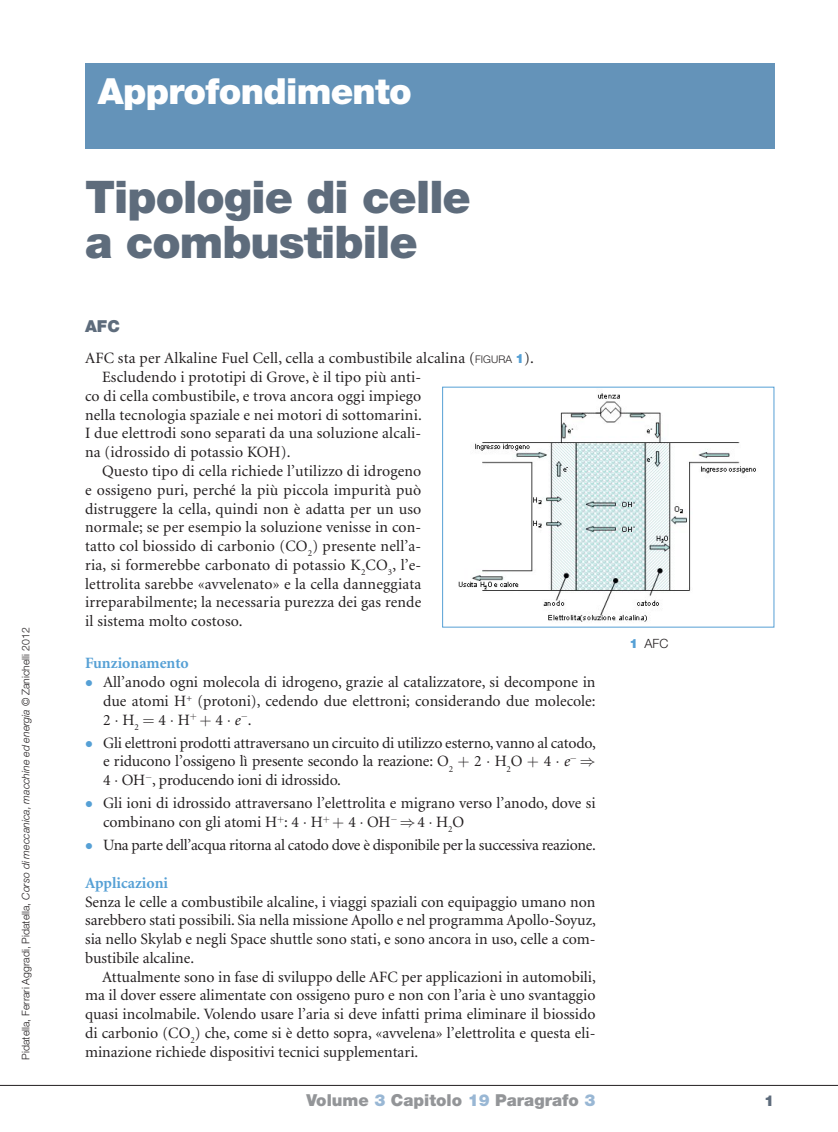
<style>
.page{position:relative;width:838px;height:1132px;background:#fff}
.page>*{position:absolute;margin:0;border:0;box-sizing:border-box;transform-origin:0 0}
.tit_capitolo{font:900 45px/45px "Helvetica Neue";letter-spacing:-.02em;color:#5e6c7c}
.tit_capitolo-2{font:900 36px "Helvetica Neue";letter-spacing:-.02em;color:#fff}
.t1{font:900 16.5px "Helvetica Neue";color:#939598}
.B_TIT_sottosottopar{font:900 16.5px "Helvetica Neue";color:#5e6c7c}
._01_testo_corpo_-cap{font:15.75px/18.8px "Minion";letter-spacing:.01em;color:#231f20;text-align:justify}
._01_testo_corpo_pall{font:15.75px/18.8px "Minion";letter-spacing:-.01em;color:#231f20}
._01_testo_corpo{font:15.75px/18.8px "Minion";letter-spacing:.005em;color:#231f20;text-align:justify}
.B_titoletto_testo{font:700 15.75px "Minion";color:#56a0d5}
.t2{font:900 15px "Helvetica Neue";color:#5e6c7c}
.t3{font:300 12.75px "Helvetica Neue";color:#231f20}
.t4{font:300 10.5px "Helvetica Neue";color:#231f20}
.s1{font-style:italic}
.s2{font-family:"Helvetica Neue";font-weight:300;font-size:10.5px}
.s3{font-family:"Helvetica Neue";font-weight:900;font-size:12.75px;color:#56a0d5}
.s4{font-family:"Euclid";color:#56a0d5}
.s5{font-weight:900;color:#56a0d5}
.s6{color:#99b7d4}
</style>
<div class="page">
<hr style="left:0;top:1084px;width:838px;height:1px;background:#231f20">
<img style="left:458px;top:393px;width:298px;height:229px">
<div style="left:442px;top:387px;width:332px;height:240px;border:1px solid #56a0d5"></div>
<div style="left:85px;top:64px;width:689px;height:85px;background:#6493b9"></div>
<p class="t4" style="left:19px;top:1059px;width:433px;rotate:-90deg">Pidatella, Ferrari Aggradi, Pidatella, <span class="s1">Corso di meccanica, macchine ed energia</span> © Zanichelli 2012</p>
<p class="tit_capitolo-2" style="left:98px;top:70px;width:315px">Approfondimento</p>
<p class="tit_capitolo" style="left:85px;top:174px;width:387px">Tipologie di celle a combustibile</p>
<p class="B_TIT_sottosottopar" style="left:85px;top:316px;width:36px">AFC</p>
<p class="_01_testo_corpo" style="left:85px;top:349px;width:450px">AFC sta per Alkaline Fuel Cell, cella a combustibile alcalina (<span class="s2">FIGURA</span> <span class="s3">1</span>).</p>
<p class="_01_testo_corpo_-cap" style="left:85px;top:368px;width:338px;text-indent:17px">Escludendo i prototipi di Grove, è il tipo più anti&shy;co di cella combustibile, e trova ancora oggi impiego nella tecnologia spaziale e nei motori di sottomarini.<br>I due elettrodi sono separati da una soluzione alcali&shy;na (idrossido di potassio KOH).</p>
<p class="_01_testo_corpo_-cap" style="left:85px;top:462px;width:338px;text-indent:17px">Questo tipo di cella richiede l’utilizzo di idrogeno e ossigeno puri, perché la più piccola impurità può distruggere la cella, quindi non è adatta per un uso normale; se per esempio la soluzione venisse in con&shy;tatto col biossido di carbonio (CO<sub>2</sub>) presente nell’a&shy;ria, si formerebbe carbonato di potassio K<sub>2</sub>CO<sub>3</sub>, l’e&shy;lettrolita sarebbe «avvelenato» e la cella danneggiata irreparabilmente; la necessaria purezza dei gas rende il sistema molto costoso.</p>
<p class="B_titoletto_testo" style="left:85px;top:655px;width:105px">Funzionamento</p>
<p class="_01_testo_corpo_pall" style="left:103px;top:673px;width:494px;text-align:justify;text-indent:-18px"><span class="s4">•</span> All’anodo ogni molecola di idrogeno, grazie al catalizzatore, si decompone in due atomi H<sup>+</sup> (protoni), cedendo due elettroni; considerando due molecole:<br>2⋅H<sub>2</sub></p>
<p class="_01_testo_corpo_pall" style="left:159px;top:710px;width:33px">4⋅H</p>
<p class="_01_testo_corpo_pall" style="left:215px;top:710px;width:37px">4 ⋅ <span class="s1">e</span>−.</p>
<p class="_01_testo_corpo_pall" style="left:103px;top:733px;width:494px;text-indent:-18px"><span class="s4">•</span> Gli elettroni prodotti attraversano un circuito di utilizzo esterno, vanno al catodo, e riducono l’ossigeno lì presente secondo la reazione: O<sub>2</sub></p>
<p class="_01_testo_corpo_pall" style="left:474px;top:752px;width:50px">2 ⋅ H<sub>2</sub>O</p>
<p class="_01_testo_corpo_pall" style="left:543px;top:752px;width:53px">4⋅<span class="s1">e</span>− ⇒</p>
<p class="_01_testo_corpo_pall" style="left:103px;top:771px;width:239px">4 ⋅ OH−, producendo ioni di idrossido.</p>
<p class="_01_testo_corpo_pall" style="left:103px;top:794px;width:494px;text-indent:-18px"><span class="s4">•</span> Gli ioni di idrossido attraversano l’elettrolita e migrano verso l’anodo, dove si combinano con gli atomi H : 4 ⋅ H</p>
<p class="_01_testo_corpo_pall" style="left:348px;top:812px;width:117px">4⋅OH− ⇒4⋅H<sub>2</sub>O</p>
<p class="_01_testo_corpo_pall" style="left:85px;top:835px;width:512px"><span class="s4">•</span> Una parte dell’acqua ritorna al catodo dove è disponibile per la successiva reazione.</p>
<p class="B_titoletto_testo" style="left:85px;top:874px;width:85px">Applicazioni</p>
<p class="_01_testo_corpo" style="left:85px;top:892px;width:512px">Senza le celle a combustibile alcaline, i viaggi spaziali con equipaggio umano non sarebbero stati possibili. Sia nella missione Apollo e nel programma Apollo-Soyuz, sia nello Skylab e negli Space shuttle sono stati, e sono ancora in uso, celle a com&shy;bustibile alcaline.</p>
<p class="_01_testo_corpo_-cap" style="left:85px;top:967px;width:512px;text-indent:17px">Attualmente sono in fase di sviluppo delle AFC per applicazioni in automobili, ma il dover essere alimentate con ossigeno puro e non con l’aria è uno svantaggio quasi incolmabile. Volendo usare l’aria si deve infatti prima eliminare il biossido di carbonio (CO<sub>2</sub>) che, come si è detto sopra, «avvelena» l’elettrolita e questa eli&shy;minazione richiede dispositivi tecnici supplementari.</p>
<p class="t3" style="left:629px;top:635px;width:40px"><span class="s5">1</span> AFC</p>
<p class="t1" style="left:306px;top:1090px;width:290px">Volume <span class="s6">3</span> Capitolo <span class="s6">19</span> Paragrafo <span class="s6">3</span></p>
<p class="t2" style="left:764px;top:1091px;width:12px">1</p>
</div>
